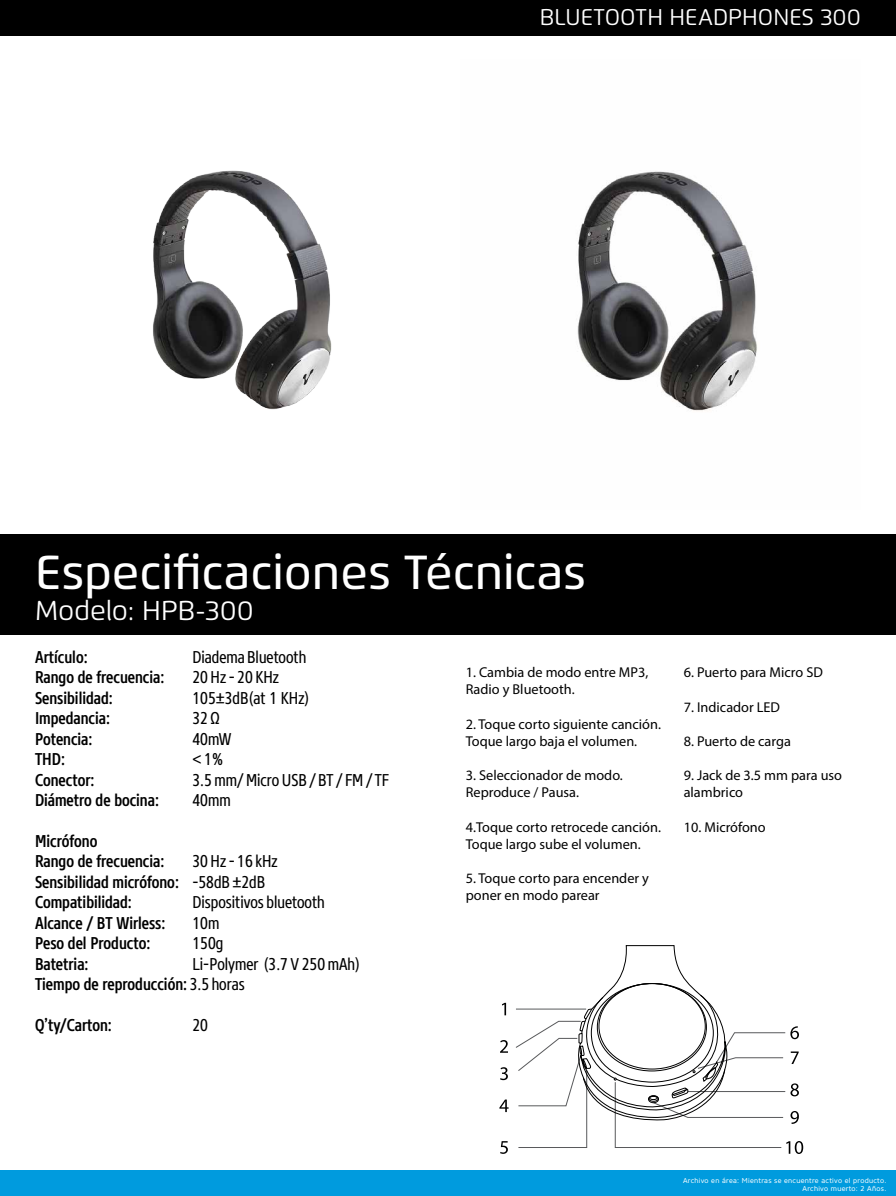
<style>
.page{position:relative;width:896px;height:1196px;background:#fff}
.page>*{position:absolute;margin:0;border:0;box-sizing:border-box;transform-origin:0 0}
.t1{font:500 47.69px "Flexo";color:#fff}
.t2{font:27.21px "Flexo";color:#fff}
.t3{font:22.75px "Flexo";color:#fff}
.t4{font:500 17.06px/20.5px "Core Sans N57 Cn";color:#000}
.t5{font:17.06px "Core Sans N47 Cn";color:#000}
.t6{font:14.26px/17.2px "Myriad Pro";color:#000}
.t7{font:7px/7.9px "Core Sans N45";letter-spacing:.04em;color:#fff;text-align:right}
.s1{font-family:"Core Sans N47 Cn";font-weight:400}
</style>
<div class="page">
<div style="left:0;top:1170px;width:896px;height:25px;background:#009bde"></div>
<div style="left:0;top:534px;width:896px;height:100px;background:#000"></div>
<div style="left:0;top:0;width:896px;height:35px;background:#000"></div>
<img style="left:153px;top:170px;width:179px;height:240px">
<img style="left:577px;top:171px;width:180px;height:240px">
<svg style="left:502px;top:1002px;width:4px;height:13px"></svg>
<svg style="left:500px;top:1040px;width:8px;height:12px"></svg>
<svg style="left:500px;top:1067px;width:8px;height:12px"></svg>
<svg style="left:499px;top:1099px;width:10px;height:12px"></svg>
<svg style="left:500px;top:1141px;width:8px;height:12px"></svg>
<svg style="left:516px;top:945px;width:287px;height:208px"></svg>
<h3 class="t3" style="left:540px;top:3px;width:323px">BLUETOOTH HEADPHONES 300</h3>
<h1 class="t1" style="left:35px;top:543px;width:553px">Especificaciones Técnicas</h1>
<h2 class="t2" style="left:35px;top:594px;width:220px">Modelo: HPB-300</h2>
<p class="t4" style="left:35px;top:646px;width:54px">Artículo:</p>
<p class="t5" style="left:193px;top:646px;width:115px">Diadema Bluetooth</p>
<p class="t4" style="left:35px;top:667px;width:131px">Rango de frecuencia:</p>
<p class="t5" style="left:192px;top:667px;width:88px">20 Hz- 20 KHz</p>
<p class="t4" style="left:35px;top:687px;width:79px">Sensibilidad:</p>
<p class="t5" style="left:193px;top:687px;width:119px">105±3dB(at 1 KHz)</p>
<p class="t4" style="left:35px;top:708px;width:77px">Impedancia:</p>
<p class="t5" style="left:193px;top:707px;width:29px">32Ω</p>
<p class="t4" style="left:35px;top:728px;width:59px">Potencia:</p>
<p class="t5" style="left:193px;top:728px;width:41px">40mW</p>
<p class="t4" style="left:35px;top:749px;width:31px">THD:</p>
<p class="t5" style="left:193px;top:748px;width:33px">&lt;1%</p>
<p class="t4" style="left:35px;top:769px;width:61px">Conector:</p>
<p class="t5" style="left:193px;top:769px;width:198px">3.5mm/Micro USB / BT / FM/ TF</p>
<p class="t4" style="left:35px;top:789px;width:126px">Diámetro de bocina:</p>
<p class="t5" style="left:193px;top:789px;width:40px">40mm</p>
<p class="t4" style="left:35px;top:830px;width:131px">Micrófono<br>Rango de frecuencia:</p>
<p class="t5" style="left:192px;top:851px;width:87px">30 Hz- 16 kHz</p>
<p class="t4" style="left:35px;top:871px;width:232px">Sensibilidad micrófono: <span class="s1">-58dB ±2dB<br></span>Compatibilidad:</p>
<p class="t5" style="left:193px;top:891px;width:134px">Dispositivos bluetooth</p>
<p class="t4" style="left:35px;top:912px;width:132px">Alcance / BT Wirless:</p>
<p class="t5" style="left:193px;top:912px;width:28px">10m</p>
<p class="t4" style="left:35px;top:933px;width:117px">Peso del Producto:</p>
<p class="t5" style="left:193px;top:932px;width:32px">150g</p>
<p class="t4" style="left:35px;top:953px;width:55px">Batetria:</p>
<p class="t5" style="left:193px;top:953px;width:169px">Li-Polymer (3.7 V 250mAh)</p>
<p class="t4" style="left:35px;top:973px;width:211px">Tiempo de reproducción: <span class="s1">3.5 horas</span></p>
<p class="t4" style="left:35px;top:1014px;width:78px">Q’ty/Carton:</p>
<p class="t5" style="left:193px;top:1014px;width:17px">20</p>
<p class="t6" style="left:466px;top:663px;width:184px">1. Cambia de modo entre MP3,<br>Radio y Bluetooth.</p>
<p class="t6" style="left:466px;top:715px;width:197px">2. Toque corto siguiente canción.<br>Toque largo baja el volumen.</p>
<p class="t6" style="left:466px;top:766px;width:159px">3. Seleccionador de modo.<br>Reproduce / Pausa.</p>
<p class="t6" style="left:466px;top:818px;width:197px">4.Toque corto retrocede canción.<br>Toque largo sube el volumen.</p>
<p class="t6" style="left:466px;top:869px;width:185px">5. Toque corto para encender y poner en modo parear</p>
<p class="t6" style="left:684px;top:663px;width:141px">6. Puerto para Micro SD</p>
<p class="t6" style="left:684px;top:698px;width:98px">7. Indicador LED</p>
<p class="t6" style="left:684px;top:732px;width:109px">8. Puerto de carga</p>
<p class="t6" style="left:684px;top:766px;width:160px">9. Jack de 3.5 mm para uso alambrico</p>
<p class="t6" style="left:684px;top:818px;width:84px">10. Micrófono</p>
<p class="t7" style="left:683px;top:1176px;width:205px">Archivo en área: Mientras se encuentre activo el producto.<br>Archivo muerto: 2 Años.</p>
</div>
